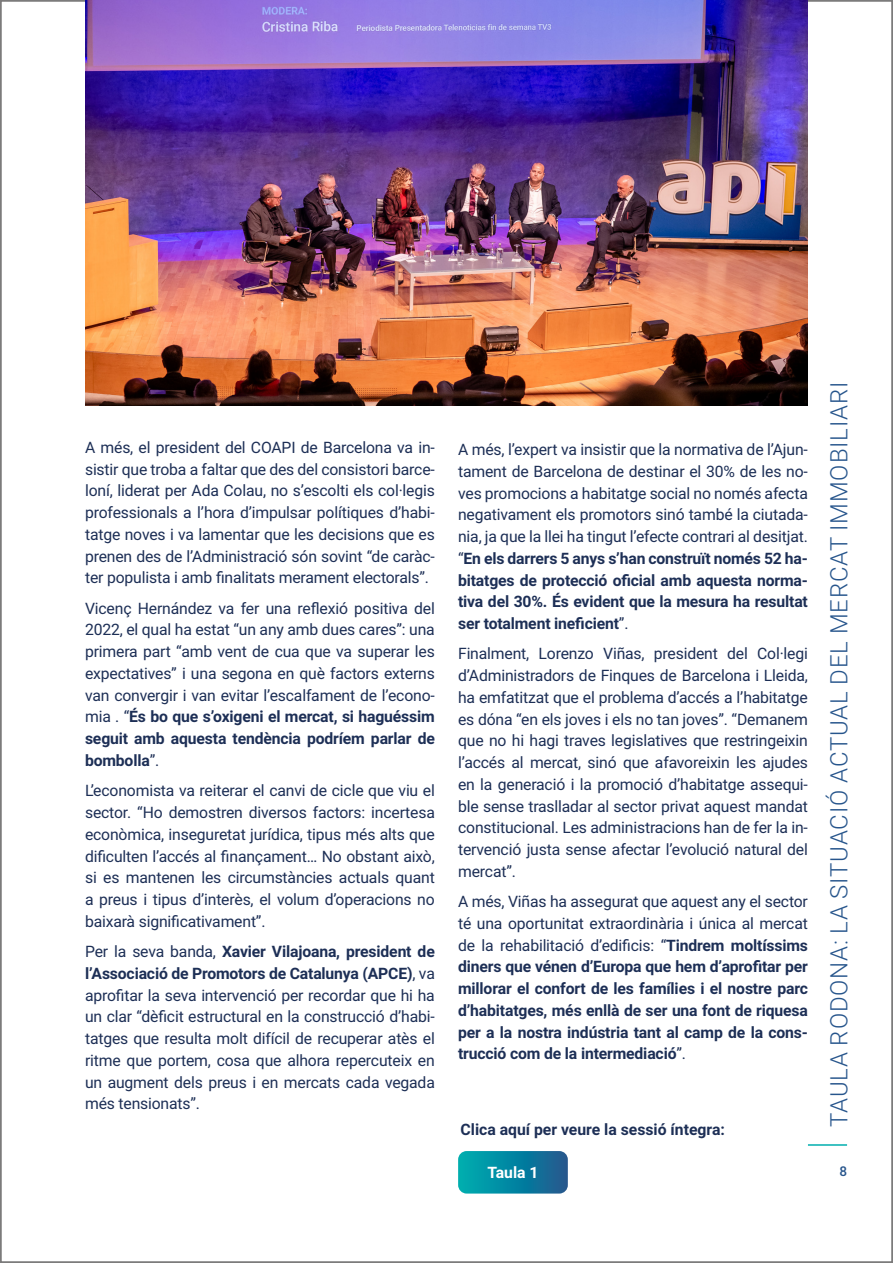
<style>
.page{position:relative;width:893px;height:1263px;background:#fff}
.page>*{position:absolute;margin:0;border:0;box-sizing:border-box;transform-origin:0 0}
.t1{font:300 24px "Roboto";letter-spacing:.035em;color:#27558c}
.t2{font:15.75px/21.8px "Roboto";letter-spacing:-.01em;color:#1d2f56;text-align:justify}
.t3{font:700 15.75px/21.8px "Roboto";letter-spacing:-.01em;color:#1d2f56;text-align:justify}
.t4{font:700 15.75px "Roboto";color:#fff}
.t5{font:500 13.5px "Roboto";color:#27558c}
.s1{font-weight:700}
.s2{font-weight:400}
</style>
<div class="page">
<hr style="left:808px;top:1144px;width:39px;height:2px;background:#00aeae">
<img style="left:85px;top:0;width:723px;height:405px">
<svg style="left:458px;top:1151px;width:110px;height:42px;background:#0c85a1"></svg>
<p class="t2" style="left:85px;top:436px;width:351px">A més, el president del COAPI de Barcelona va in&shy;sistir que troba a faltar que des del consistori barce&shy;loní, liderat per Ada Colau, no s’escolti els col·legis professionals a l’hora d’impulsar polítiques d’habi&shy;tatge noves i va lamentar que les decisions que es prenen des de l’Administració són sovint “de caràc&shy;ter populista i amb finalitats merament electorals”.</p>
<p class="t2" style="left:85px;top:597px;width:351px">Vicenç Hernández va fer una reflexió positiva del 2022, el qual ha estat “un any amb dues cares”: una primera part “amb vent de cua que va superar les expectatives” i una segona en què factors externs van convergir i van evitar l’escalfament de l’econo&shy;mia . “<span class="s1">És bo que s’oxigeni el mercat, si haguéssim seguit amb aquesta tendència podríem parlar de bombolla</span>”.</p>
<p class="t2" style="left:85px;top:779px;width:351px">L’economista va reiterar el canvi de cicle que viu el sector. “Ho demostren diversos factors: incertesa econòmica, inseguretat jurídica, tipus més alts que dificulten l’accés al finançament… No obstant això, si es mantenen les circumstàncies actuals quant a preus i tipus d’interès, el volum d’operacions no baixarà significativament”.</p>
<p class="t2" style="left:85px;top:940px;width:351px">Per la seva banda, <span class="s1">Xavier Vilajoana, president de l’Associació de Promotors de Catalunya (APCE)</span>, va aprofitar la seva intervenció per recordar que hi ha un clar “dèficit estructural en la construcció d’habi&shy;tatges que resulta molt difícil de recuperar atès el ritme que portem, cosa que alhora repercuteix en un augment dels preus i en mercats cada vegada més tensionats”.</p>
<p class="t2" style="left:458px;top:438px;width:351px">A més, l’expert va insistir que la normativa de l’Ajun&shy;tament de Barcelona de destinar el 30% de les no&shy;ves promocions a habitatge social no només afecta negativament els promotors sinó també la ciutada&shy;nia, ja que la llei ha tingut l’efecte contrari al desitjat. “<span class="s1">En els darrers 5 anys s’han construït només 52 ha&shy;bitatges de protecció oficial amb aquesta norma&shy;tiva del 30%. És evident que la mesura ha resultat ser totalment ineficient</span>”.</p>
<p class="t2" style="left:458px;top:642px;width:351px">Finalment, Lorenzo Viñas, president del Col·legi d’Administradors de Finques de Barcelona i Lleida, ha emfatitzat que el problema d’accés a l’habitatge es dóna “en els joves i els no tan joves”. “Demanem que no hi hagi traves legislatives que restringeixin l’accés al mercat, sinó que afavoreixin les ajudes en la generació i la promoció d’habitatge assequi&shy;ble sense traslladar al sector privat aquest mandat constitucional. Les administracions han de fer la in&shy;tervenció justa sense afectar l’evolució natural del mercat”.</p>
<p class="t3" style="left:458px;top:890px;width:351px"><span class="s2">A més, Viñas ha assegurat que aquest any el sector té una oportunitat extraordinària i única al mercat de la rehabilitació d’edificis: “</span>Tindrem moltíssims diners que vénen d’Europa que hem d’aprofitar per millorar el confort de les famílies i el nostre parc d’habitatges, més enllà de ser una font de riquesa per a la nostra indústria tant al camp de la cons&shy;trucció com de la intermediació<span class="s2">”.</span></p>
<p class="t3" style="left:460px;top:1117px;width:266px">Clica aquí per veure la sessió íntegra:</p>
<p class="t4" style="left:487px;top:1161px;width:53px">Taula 1</p>
<h1 class="t1" style="left:822px;top:1127px;width:747px;rotate:-90deg">TAULA RODONA: LA SITUACIÓ ACTUAL DEL MERCAT IMMOBILIARI</h1>
<p class="t5" style="left:839px;top:1162px;width:9px">8</p>
</div>
